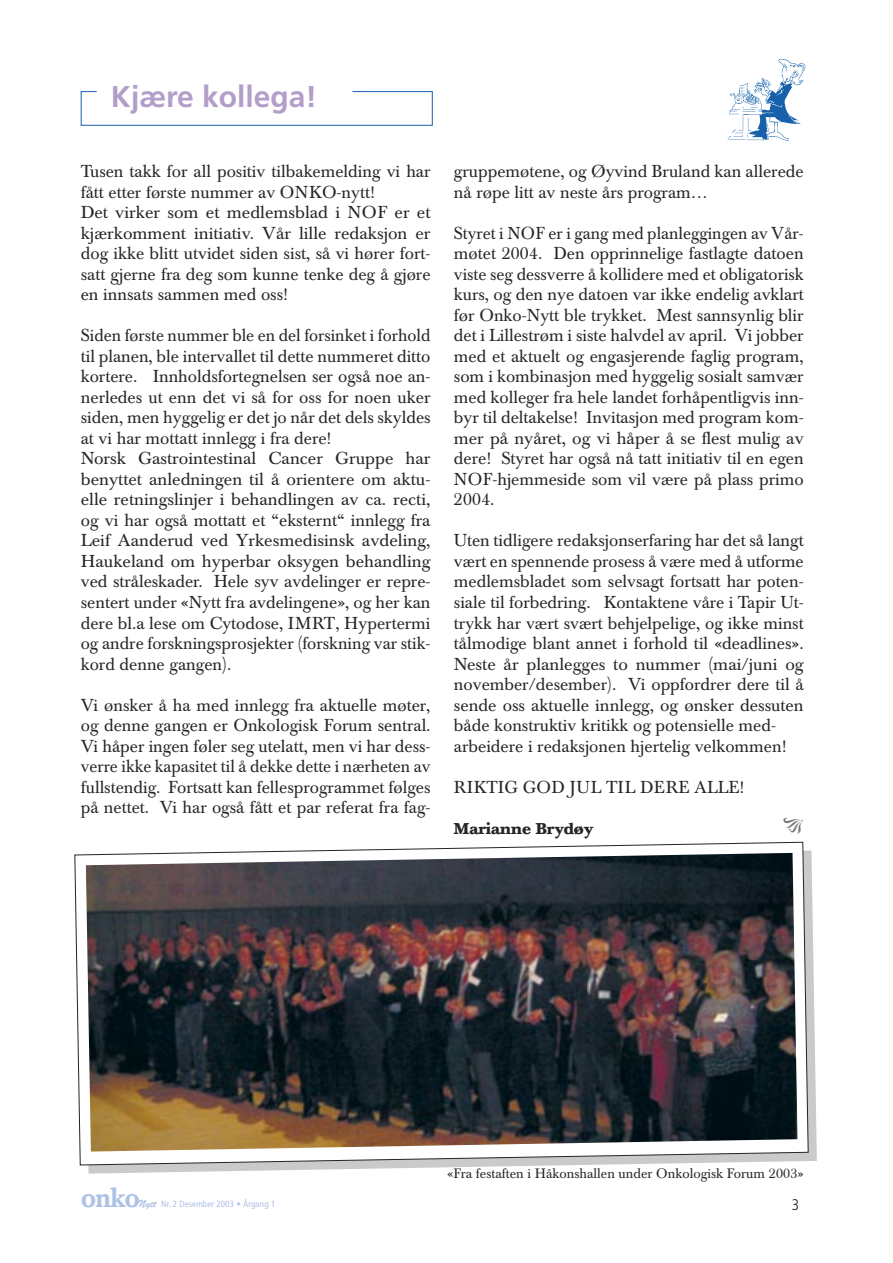
<style>
.page{position:relative;width:893px;height:1263px;background:#fff}
.page>*{position:absolute;margin:0;border:0;box-sizing:border-box;transform-origin:0 0}
.t1{font:700 30px "Frutiger";color:#b19ec9}
.t2{font:500 27px "Baskerville BE";color:#aec1e6}
.t3{font:17.1px/20.5px "Baskerville BE";color:#252525}
.t4{font:17.1px "Baskerville BE";letter-spacing:.02em;color:#252525}
.t5{font:700 15.45px "Baskerville BE";color:#252525}
.t6{font:300 condensed 15.45px "Frutiger";color:#252525}
.t7{font:13.5px "Baskerville BE";color:#252525}
.t8{font:condensed 9px "Frutiger";letter-spacing:.01em;color:#aec1e6}
.s1{font-family:"Brush Script";font-stretch:normal;font-size:10.5px}
</style>
<div class="page">
<div style="left:81px;top:91px;width:352px;height:35px;border:1px solid #1761aa"></div>
<div style="left:97px;top:83px;width:255px;height:38px;background:#fff"></div>
<svg style="left:83px;top:850px;width:734px;height:323px"></svg>
<svg style="left:74px;top:842px;width:734px;height:323px"></svg>
<img style="left:86px;top:853px;width:711px;height:298px">
<img style="left:728px;top:59px;width:77px;height:82px">
<h1 class="t1" style="left:111px;top:79px;width:208px">Kjære kollega!</h1>
<p class="t3" style="left:81px;top:161px;width:351px">Tusen takk for all positiv tilbakemelding vi har fått etter første nummer av ONKO-nytt!<br>Det virker som et medlemsblad i NOF er et kjærkomment initiativ. Vår lille redaksjon er dog ikke blitt utvidet siden sist, så vi hører fort&shy;satt gjerne fra deg som kunne tenke deg å gjøre en innsats sammen med oss!</p>
<p class="t3" style="left:81px;top:326px;width:351px">Siden første nummer ble en del forsinket i forhold til planen, ble intervallet til dette nummeret ditto kortere. Innholdsfortegnelsen ser også noe an&shy;nerledes ut enn det vi så for oss for noen uker siden, men hyggelig er det jo når det dels skyldes at vi har mottatt innlegg i fra dere!<br>Norsk Gastrointestinal Cancer Gruppe har benyttet anledningen til å orientere om aktu&shy;elle retningslinjer i behandlingen av ca. recti, og vi har også mottatt et “eksternt“ innlegg fra Leif Aanderud ved Yrkesmedisinsk avdeling, Haukeland om hyperbar oksygen behandling ved stråleskader. Hele syv avdelinger er repre&shy;sentert under «Nytt fra avdelingene», og her kan dere bl.a lese om Cytodose, IMRT, Hypertermi og andre forskningsprosjekter (forskning var stik&shy;kord denne gangen).</p>
<p class="t3" style="left:81px;top:695px;width:351px;text-align:justify">Vi ønsker å ha med innlegg fra aktuelle møter, og denne gangen er Onkologisk Forum sentral.<br>Vi håper ingen føler seg utelatt, men vi har dess&shy;verre ikke kapasitet til å dekke dette i nærheten av fullstendig. Fortsatt kan fellesprogrammet følges på nettet. Vi har også fått et par referat fra fag-</p>
<p class="t3" style="left:454px;top:161px;width:351px">gruppemøtene, og Øyvind Bruland kan allerede nå røpe litt av neste års program…</p>
<p class="t3" style="left:454px;top:223px;width:351px;text-align:justify">Styret i NOF er i gang med planleggingen av Vår&shy;møtet 2004. Den opprinnelige fastlagte datoen viste seg dessverre å kollidere med et obligatorisk kurs, og den nye datoen var ikke endelig avklart før Onko-Nytt ble trykket. Mest sannsynlig blir det i Lillestrøm i siste halvdel av april. Vi jobber med et aktuelt og engasjerende faglig program, som i kombinasjon med hyggelig sosialt samvær med kolleger fra hele landet forhåpentligvis inn&shy;byr til deltakelse! Invitasjon med program kom&shy;mer på nyåret, og vi håper å se flest mulig av dere! Styret har også nå tatt initiativ til en egen NOF-hjemmeside som vil være på plass primo 2004.</p>
<p class="t3" style="left:454px;top:531px;width:351px">Uten tidligere redaksjonserfaring har det så langt vært en spennende prosess å være med å utforme medlemsbladet som selvsagt fortsatt har poten&shy;siale til forbedring. Kontaktene våre i Tapir Ut&shy;trykk har vært svært behjelpelige, og ikke minst tålmodige blant annet i forhold til «deadlines».<br>Neste år planlegges to nummer (mai/juni og november/desember). Vi oppfordrer dere til å sende oss aktuelle innlegg, og ønsker dessuten både konstruktiv kritikk og potensielle med&shy;arbeidere i redaksjonen hjertelig velkommen!</p>
<p class="t4" style="left:454px;top:777px;width:292px">RIKTIG GOD JUL TIL DERE ALLE!</p>
<p class="t5" style="left:454px;top:818px;width:141px">Marianne Brydøy</p>
<p class="t7" style="left:447px;top:1165px;width:358px">«Fra festaften i Håkonshallen under Onkologisk Forum 2003»</p>
<h2 class="t2" style="left:81px;top:1182px;width:61px">onko</h2>
<p class="t8" style="left:137px;top:1198px;width:140px"><span class="s1">Nytt</span> Nr. 2 Desember 2003 • Årgang 1</p>
<p class="t6" style="left:792px;top:1196px;width:9px">3</p>
</div>
